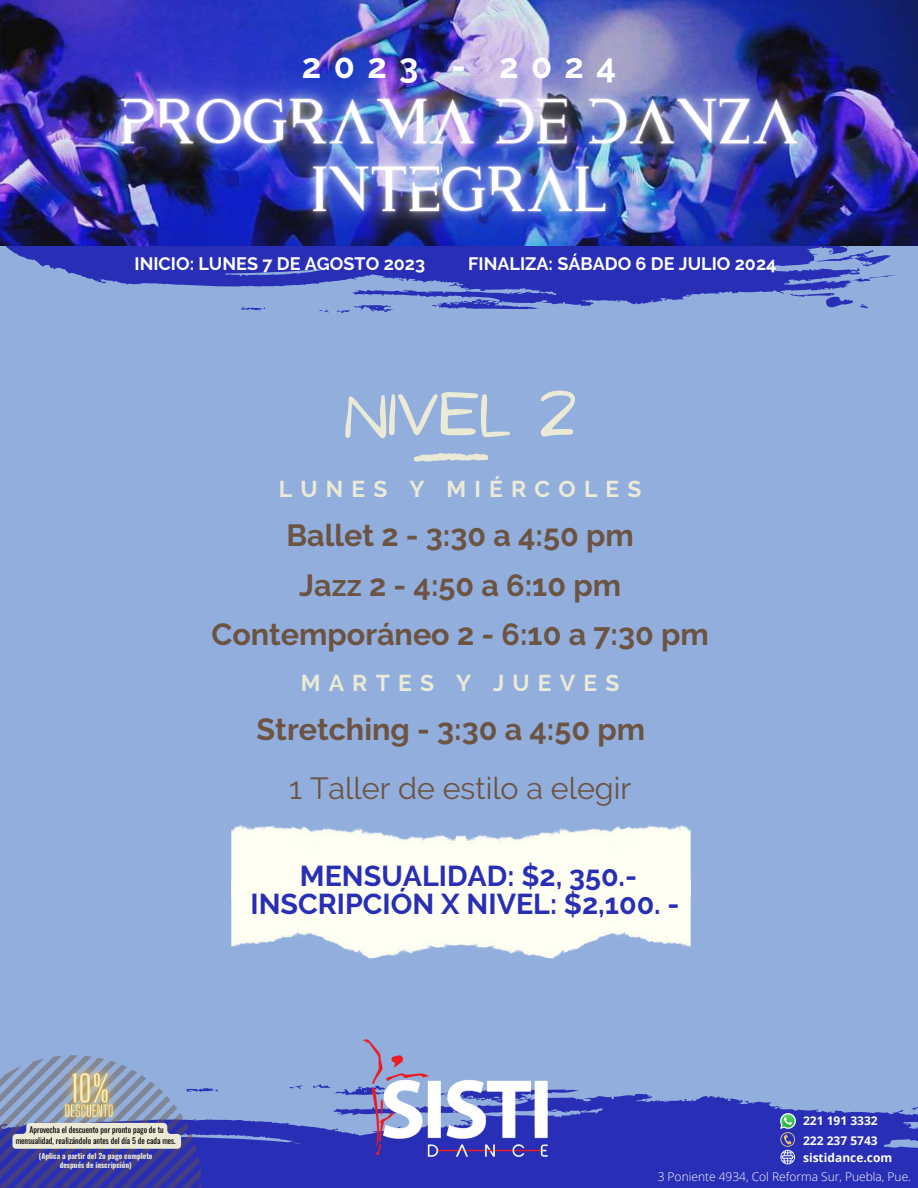
<style>
.page{position:relative;width:918px;height:1188px;background:#91aedd}
.page>*{position:absolute;margin:0;border:0;box-sizing:border-box;transform-origin:0 0}
.t1{font:55.95px "NF Ananias Regular";color:#ebead6}
.t2{font:700 34.5px "Raleway";letter-spacing:.36em;color:#fff}
.t3{font:700 30.45px "Raleway";color:#6c5342}
.t4{font:30.45px "Raleway";color:#6c5342}
.t5{font:700 28.65px "Raleway";color:#282eb6}
.t6{font:700 22.8px "Raleway";letter-spacing:.36em;color:#ebead6}
.t7{font:700 18px "Raleway";color:#fff}
.t8{font:300 12px "Open Sans";color:#fff}
.t9{font:700 12px "Open Sans";color:#fff}
.t10{font:8.1px/11.1px "Oswald";color:#000;text-align:center}
.t11{font:700 7.5px "Oswald";color:#ebead6}
</style>
<div class="page">
<svg style="left:860px;top:306px;width:9px;height:2px"></svg>
<svg style="left:828px;top:306px;width:9px;height:2px"></svg>
<svg style="left:6px;top:246px;width:889px;height:60px"></svg>
<svg style="left:432px;top:299px;width:106px;height:11px"></svg>
<svg style="left:241px;top:307px;width:24px;height:4px"></svg>
<svg style="left:319px;top:309px;width:10px;height:4px"></svg>
<svg style="left:337px;top:304px;width:57px;height:9px"></svg>
<img style="left:0;top:0;width:918px;height:246px">
<svg style="left:202px;top:1093px;width:716px;height:95px;fill:#282eb6"></svg>
<svg style="left:556px;top:1089px;width:23px;height:14px"></svg>
<svg style="left:202px;top:1087px;width:16px;height:5px"></svg>
<svg style="left:289px;top:1085px;width:14px;height:4px"></svg>
<svg style="left:313px;top:1084px;width:42px;height:13px"></svg>
<svg style="left:414px;top:453px;width:74px;height:9px"></svg>
<img style="left:465px;top:825px;width:225px;height:47px">
<img style="left:231px;top:825px;width:234px;height:47px">
<img style="left:465px;top:872px;width:225px;height:87px">
<img style="left:231px;top:872px;width:234px;height:87px">
<img style="left:355px;top:1039px;width:201px;height:124px">
<img style="left:53px;top:14px;width:813px;height:263px">
<svg style="left:0;top:1065px;width:202px;height:123px"></svg>
<img style="left:30px;top:1055px;width:122px;height:96px">
<img style="left:47px;top:1085px;width:87px;height:38px">
<svg style="left:12px;top:1123px;width:169px;height:26px;background:#dcdcd1"></svg>
<img style="left:780px;top:1114px;width:15px;height:14px">
<svg style="left:780px;top:1132px;width:15px;height:32px"></svg>
<p class="t2" style="left:302px;top:46px;width:316px">2023 - 2024</p>
<p class="t7" style="left:135px;top:253px;width:292px">INICIO: LUNES 7 DE AGOSTO 2023</p>
<p class="t7" style="left:468px;top:253px;width:310px">FINALIZA: SÁBADO 6 DE JULIO 2024</p>
<p class="t1" style="left:344px;top:383px;width:234px">NIVEL 2</p>
<p class="t6" style="left:279px;top:475px;width:364px">LUNES Y MIÉRCOLES</p>
<p class="t3" style="left:287px;top:517px;width:349px">Ballet 2 - 3:30 a 4:50 pm</p>
<p class="t3" style="left:299px;top:567px;width:323px">Jazz 2 - 4:50 a 6:10 pm</p>
<p class="t3" style="left:212px;top:617px;width:499px">Contemporáneo 2 - 6:10 a 7:30 pm</p>
<p class="t6" style="left:301px;top:670px;width:320px">MARTES Y JUEVES</p>
<p class="t3" style="left:257px;top:712px;width:390px">Stretching - 3:30 a 4:50 pm</p>
<p class="t4" style="left:289px;top:771px;width:343px">1 Taller de estilo a elegir</p>
<p class="t5" style="left:300px;top:859px;width:339px">MENSUALIDAD: $2, 350.-</p>
<p class="t5" style="left:251px;top:887px;width:430px">INSCRIPCIÓN X NIVEL: $2,100. -</p>
<p class="t10" style="left:16px;top:1124px;width:162px">Aprovecha el descuento por pronto pago de tu mensualidad, realizándolo antes del día 5 de cada mes.</p>
<p class="t11" style="left:39px;top:1150px;width:115px">(Aplica a partir del 2o pago completo</p>
<p class="t11" style="left:60px;top:1160px;width:73px">después de inscripción)</p>
<p class="t9" style="left:803px;top:1113px;width:76px">221 191 3332</p>
<p class="t9" style="left:803px;top:1132px;width:76px">222 237 5743</p>
<p class="t9" style="left:803px;top:1149px;width:91px">sistidance.com</p>
<p class="t8" style="left:658px;top:1168px;width:255px">3 Poniente 4934, Col Reforma Sur, Puebla, Pue.</p>
</div>
